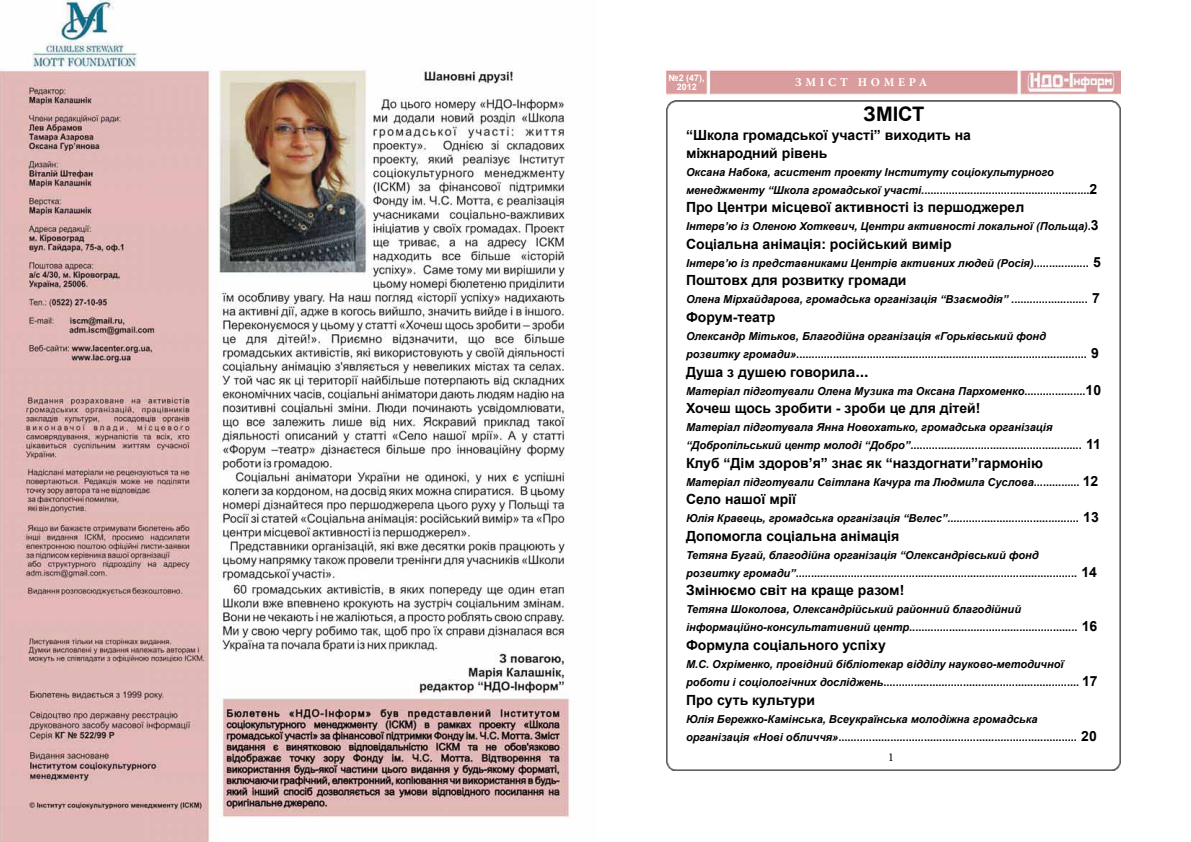
<style>
.page{position:relative;width:1191px;height:842px;background:#fff}
.page>*{position:absolute;margin:0;border:0;box-sizing:border-box;transform-origin:0 0}
.t1{font:700 20px "Arial";color:#000}
.t2{font:700 14px/18px "Arial";color:#000}
.t3{font:700 12px "Minion Pro";letter-spacing:.31em;color:#fff}
.t4{font:12px "Minion Pro";color:#000}
.t5{font:italic 700 11px/18px "Arial";color:#000}
.t6{font:700 11px/18px "Arial";color:#000}
.t7{font:700 9px/9px "Arial";color:#fff;text-align:center}
.s1{font-style:normal}
.s2{font-style:normal;font-size:14px}
.s3{font-style:italic}
.s4{font-size:14px}
.s5{font-size:16px}
</style>
<div class="page">
<img style="left:666px;top:101px;width:454px;height:669px">
<img style="left:666px;top:68px;width:454px;height:27px">
<img style="left:0;top:0;width:570px;height:842px">
<p class="t7" style="left:668px;top:74px;width:38px">№2 (47),<br>2012</p>
<p class="t3" style="left:795px;top:74px;width:134px">Зміст номе ра</p>
<h1 class="t1" style="left:863px;top:101px;width:62px">ЗМІСТ</h1>
<p class="t2" style="left:686px;top:126px;width:286px">“Школа громадської участі” виходить на міжнародний рівень</p>
<p class="t5" style="left:686px;top:163px;width:413px">Оксана Набока, асистент проекту Інституту соціокультурного менеджменту “Школа громадської участі<span class="s1">.......................................................</span><span class="s2">2</span></p>
<p class="t2" style="left:686px;top:199px;width:340px">Про Центри місцевої активності із першоджерел</p>
<p class="t5" style="left:686px;top:218px;width:414px">Інтерв’ю із Оленою Хоткевич, Центри активності локальної (Польща)<span class="s1">.</span><span class="s2">3</span></p>
<p class="t2" style="left:686px;top:235px;width:267px">Соціальна анімація: російський вимір</p>
<p class="t5" style="left:686px;top:254px;width:416px">Інтерв’ю із представниками Центрів активних людей (Росія)<span class="s1">..................</span> <span class="s2">5</span></p>
<p class="t2" style="left:686px;top:272px;width:222px">Поштовх для розвитку громади</p>
<p class="t5" style="left:686px;top:291px;width:415px">Олена Мірхайдарова, громадська організація “Взаємодія” <span class="s1">.........................</span> <span class="s2">7</span></p>
<p class="t2" style="left:686px;top:308px;width:91px">Форум-театр</p>
<p class="t6" style="left:686px;top:327px;width:414px"><span class="s3">Олександр Мітьков, Благодійна організація «Горьківський фонд розвитку громади»</span>............................................................................................... <span class="s4">9</span></p>
<p class="t2" style="left:686px;top:363px;width:184px">Душа з душею говорила<span class="s5">...</span></p>
<p class="t5" style="left:686px;top:382px;width:416px">Матеріал підготували Олена Музика та Оксана Пархоменко<span class="s1">....................</span><span class="s2">10</span></p>
<p class="t2" style="left:686px;top:400px;width:296px">Хочеш щось зробити - зроби це для дітей!</p>
<p class="t5" style="left:686px;top:419px;width:416px">Матеріал підготувала Янна Новохатько, громадська організація “Добропільський центр молоді “Добро”<span class="s1">........................................................</span> <span class="s2">11</span></p>
<p class="t2" style="left:686px;top:454px;width:358px">Клуб “Дім здоров’я” знає як “наздогнати”гармонію</p>
<p class="t5" style="left:686px;top:473px;width:414px">Матеріал підготували Світлана Качура та Людмила Суслова<span class="s1">...............</span> <span class="s2">12</span></p>
<p class="t2" style="left:686px;top:491px;width:112px">Село нашої мрії</p>
<p class="t6" style="left:686px;top:510px;width:414px"><span class="s3">Юлія Кравець, громадська організація “Велес”</span>........................................... <span class="s4">13</span></p>
<p class="t2" style="left:686px;top:527px;width:215px">Допомогла соціальна анімація</p>
<p class="t6" style="left:686px;top:546px;width:412px"><span class="s3">Тетяна Бугай, благодійна організація “Олександрівський фонд<br>розвитку громади”</span>............................................................................................ <span class="s4">14</span></p>
<p class="t2" style="left:686px;top:582px;width:220px">Змінюємо світ на краще разом!</p>
<p class="t5" style="left:686px;top:601px;width:413px">Тетяна Шоколова, Олександрійський районний благодійний інформаційно-консультативний центр<span class="s1">.......................................................</span> <span class="s2">16</span></p>
<p class="t2" style="left:686px;top:636px;width:201px">Формула соціального успіху</p>
<p class="t5" style="left:686px;top:655px;width:413px">М.С. Охріменко, провідний бібліотекар відділу науково-методичної роботи і соціологічних досліджень<span class="s1">................................................................</span> <span class="s2">17</span></p>
<p class="t2" style="left:686px;top:691px;width:131px">Про суть культури</p>
<p class="t5" style="left:686px;top:710px;width:412px">Юлія Бережко-Камінська, Всеукраїнська молодіжна громадська організація «Нові обличчя»<span class="s1">..............................................................................</span> <span class="s2">20</span></p>
<p class="t4" style="left:888px;top:749px;width:7px">1</p>
</div>
